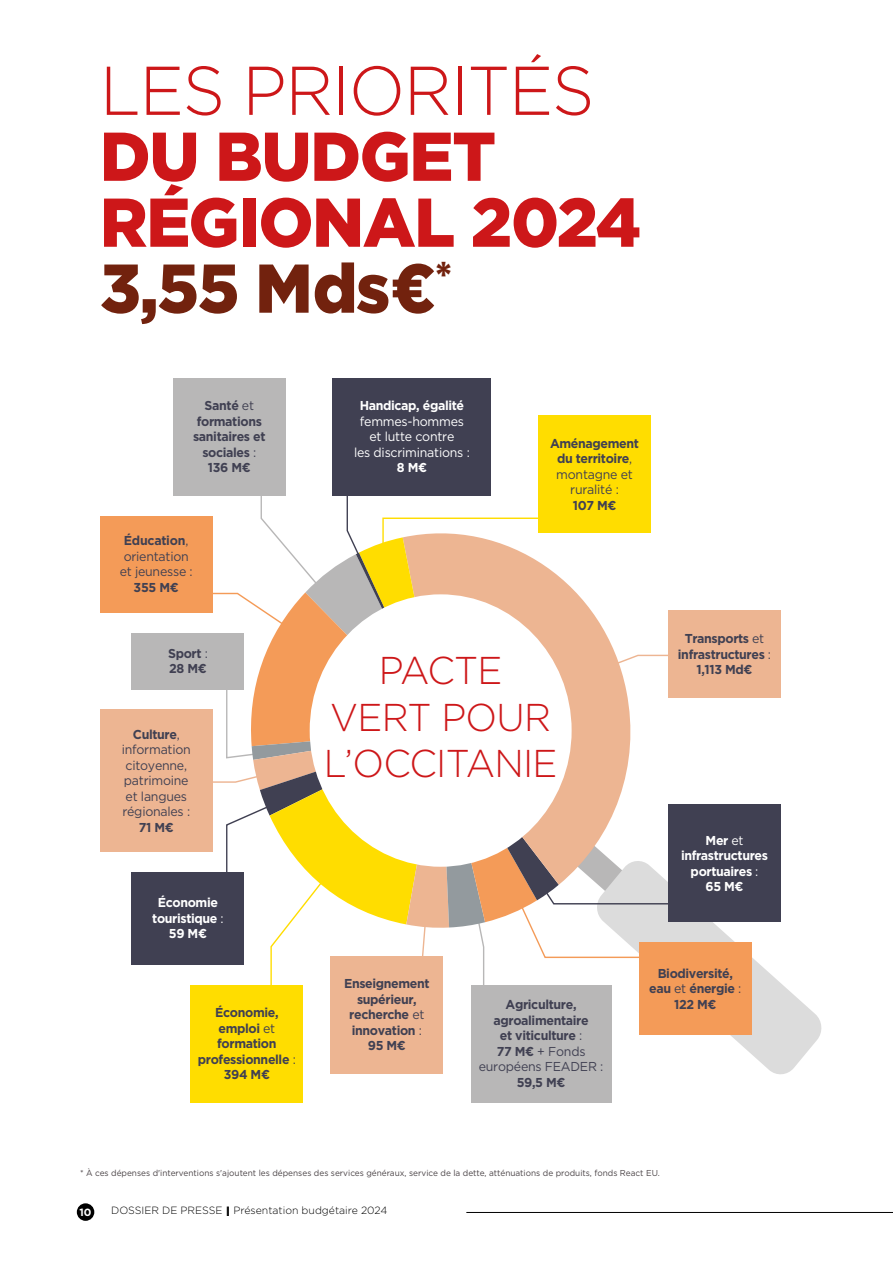
<style>
.page{position:relative;width:893px;height:1263px;background:#fff}
.page>*{position:absolute;margin:0;border:0;box-sizing:border-box;transform-origin:0 0}
.t1{font:900 68.85px/66px "Gotham";letter-spacing:-.02em;color:#cd1719;scale:.96 1}
.t2{font:300 68.85px "Gotham";letter-spacing:-.02em;color:#cd1719;scale:.96 1}
.t3{font:300 38.7px/46.5px "Gotham";letter-spacing:-.02em;color:#cd1719;text-align:center;scale:.96 1}
.t4{font:700 12.9px/15.5px "Gotham";letter-spacing:-.03em;color:#404052;text-align:center;scale:.96 1}
.t5{font:12.9px/15.5px "Gotham";letter-spacing:-.02em;color:#404052;text-align:center;scale:.96 1}
.t6{font:700 12.9px/15.5px "Gotham";letter-spacing:-.03em;color:#fff;text-align:center;scale:.96 1}
.t7{font:12.9px/15.5px "Gotham";letter-spacing:-.02em;color:#fff;text-align:center;scale:.96 1}
.t8{font:300 10.5px "Gotham";color:#000}
.t9{font:700 10.5px "Gotham";color:#fff}
.t10{font:8.55px "Gotham";color:#494245;scale:.96 1}
.s1{color:#72220e}
.s2{font-weight:400}
.s3{font-weight:700}
.s4{font-weight:700;font-size:13.5px}
</style>
<div class="page">
<svg style="left:611px;top:922px;width:211px;height:154px"></svg>
<svg style="left:194px;top:485px;width:481px;height:511px"></svg>
<div style="left:310px;top:594px;width:262px;height:273px;background:#fff;border-radius:50%"></div>
<div style="left:100px;top:516px;width:113px;height:96px;background:#f49b58"></div>
<div style="left:173px;top:378px;width:113px;height:118px;background:#b8b7b7"></div>
<div style="left:538px;top:415px;width:113px;height:118px;background:#fd0"></div>
<div style="left:668px;top:610px;width:113px;height:88px;background:#edb592"></div>
<div style="left:639px;top:943px;width:113px;height:92px;background:#f49b58"></div>
<div style="left:471px;top:985px;width:140px;height:117px;background:#b8b7b7"></div>
<div style="left:331px;top:956px;width:112px;height:118px;background:#edb592"></div>
<div style="left:191px;top:985px;width:112px;height:117px;background:#fd0"></div>
<div style="left:100px;top:710px;width:113px;height:142px;background:#edb592"></div>
<div style="left:132px;top:633px;width:112px;height:56px;background:#b8b7b7"></div>
<div style="left:132px;top:872px;width:112px;height:92px;background:#404052"></div>
<div style="left:668px;top:804px;width:113px;height:118px;background:#404052"></div>
<div style="left:333px;top:378px;width:158px;height:118px;background:#404052"></div>
<div style="left:77px;top:1203px;width:17px;height:18px;background:#000;border-radius:50%"></div>
<hr style="left:466px;top:1212px;width:427px;height:1px;background:#000">
<h1 class="t2" style="left:100px;top:47px;width:517px">LES PRIORITÉS</h1>
<h1 class="t1" style="left:100px;top:123px;width:565px">DU BUDGET<br>RÉGIONAL 2024<br><span class="s1">3,55 Mds€</span><sup>*</sup></h1>
<p class="t4" style="left:193px;top:398px;width:77px">Santé <span class="s2">et </span>formations sanitaires et sociales <span class="s2">:<br></span>136 M€</p>
<p class="t5" style="left:120px;top:533px;width:78px"><span class="s3">Éducation</span>, orientation et jeunesse :</p>
<p class="t4" style="left:134px;top:579px;width:49px">355 M€</p>
<p class="t4" style="left:168px;top:645px;width:43px;text-align:left">Sport <span class="s2">:<br></span>28 M€</p>
<p class="t5" style="left:122px;top:726px;width:73px"><span class="s3">Culture</span>, information citoyenne, patrimoine et langues régionales :</p>
<p class="t4" style="left:139px;top:819px;width:38px">71 M€</p>
<p class="t6" style="left:152px;top:895px;width:76px">Économie touristique <span class="s2">:<br></span>59 M€</p>
<p class="t4" style="left:198px;top:1005px;width:104px">Économie, emploi <span class="s2">et </span>formation professionnelle <span class="s2">:<br></span>394 M€</p>
<p class="t6" style="left:360px;top:398px;width:110px">Handicap, égalité</p>
<p class="t7" style="left:354px;top:413px;width:122px">femmes-hommes et lutte contre<br>les discriminations :</p>
<p class="t6" style="left:397px;top:460px;width:33px">8 M€</p>
<p class="t4" style="left:550px;top:435px;width:94px">Aménagement du territoire<span class="s2">, montagne et ruralité :</span></p>
<p class="t4" style="left:573px;top:497px;width:47px">107 M€</p>
<h2 class="t3" style="left:324px;top:646px;width:245px">PACTE<br>VERT POUR<br>L’OCCITANIE</h2>
<p class="t4" style="left:678px;top:631px;width:99px">Transports <span class="s2">et </span>infrastructures <span class="s2">:<br></span>1,113 Md€</p>
<p class="t6" style="left:681px;top:832px;width:92px">Mer <span class="s2">et </span>infrastructures portuaires <span class="s2">:<br></span>65 M€</p>
<p class="t4" style="left:344px;top:976px;width:91px">Enseignement supérieur, recherche <span class="s2">et </span>innovation <span class="s2">:<br></span>95 M€</p>
<p class="t4" style="left:649px;top:965px;width:98px">Biodiversité, eau <span class="s2">et</span> énergie <span class="s2">:</span></p>
<p class="t4" style="left:506px;top:997px;width:75px">Agriculture,</p>
<p class="t4" style="left:674px;top:996px;width:46px">122 M€</p>
<p class="t4" style="left:479px;top:1012px;width:131px">agroalimentaire<br>et viticulture <span class="s2">:<br></span>77 M€ <span class="s2">+ Fonds européens FEADER :</span></p>
<p class="t4" style="left:517px;top:1074px;width:52px">59,5 M€</p>
<p class="t10" style="left:80px;top:1167px;width:605px">* À ces dépenses d'interventions s'ajoutent les dépenses des services généraux, service de la dette, atténuations de produits, fonds React EU.</p>
<p class="t9" style="left:80px;top:1205px;width:14px">10</p>
<p class="t8" style="left:111px;top:1204px;width:278px">DOSSIER DE PRESSE <span class="s4">I</span> Présentation budgétaire 2024</p>
</div>
